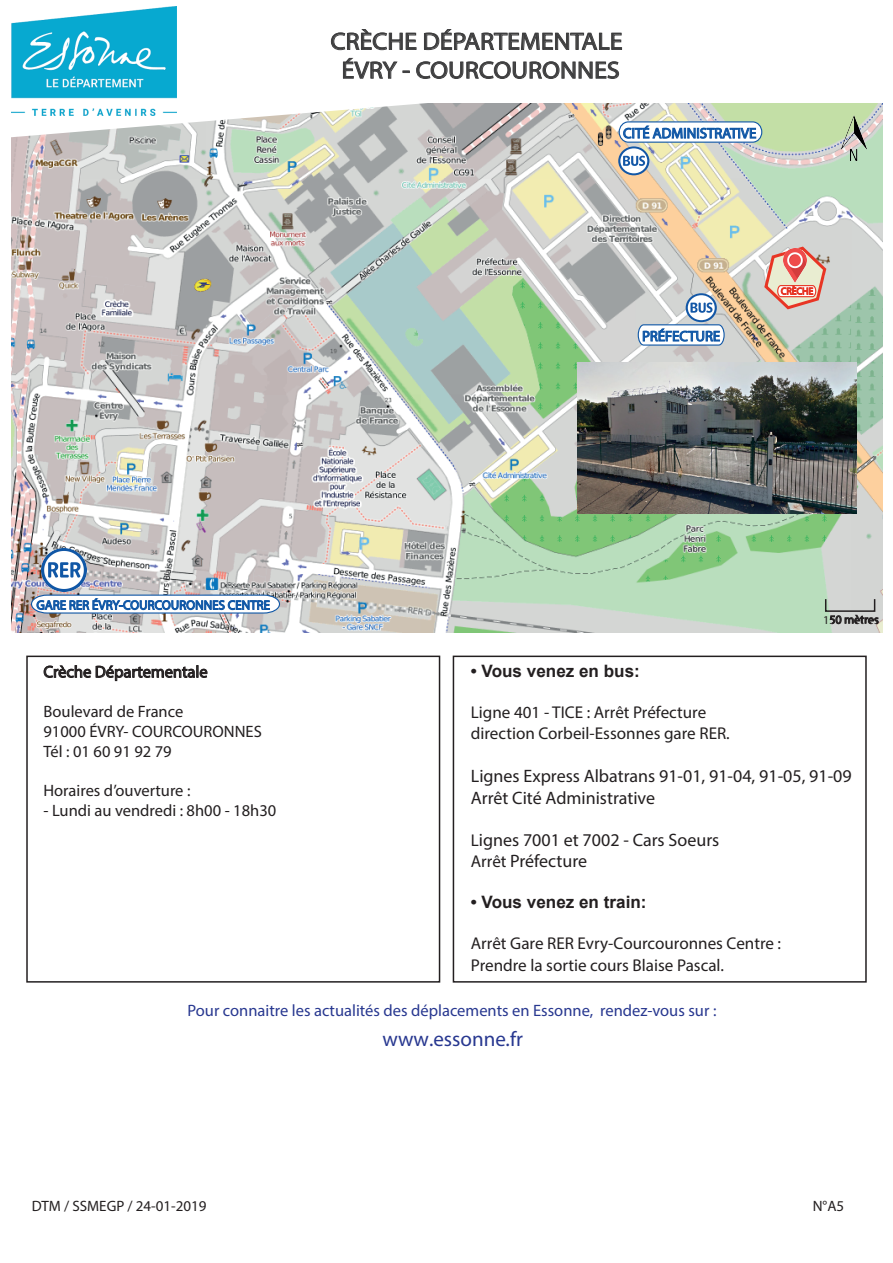
<style>
.page{position:relative;width:893px;height:1263px;background:#fff}
.page>*{position:absolute;margin:0;border:0;box-sizing:border-box;transform-origin:0 0}
.t1{font:700 24px/28.8px "Myriad Web Pro";color:#3e3e3f;text-align:center;scale:1.08 1}
.t2{font:700 21px "Myriad Web Pro";color:#283890}
.t3{font:18px/21.6px "Myriad Pro";color:#231f20}
.t4{font:17.1px/20.5px "Myriad Pro";color:#231f20}
.t5{font:700 17.1px "Arial";color:#231f20}
.t6{font:16.5px/19.8px "Myriad Web Pro";color:#231f20}
.t7{font:16.5px "Myriad Web Pro";color:#283890}
.t8{font:700 16.5px "Myriad Web Pro";color:#231f20}
.t9{font:15px "Myriad Pro";color:#231f20}
.t10{font:14.7px "Myriad Web Pro";color:#1057a6}
.t11{font:12.9px "Myriad Web Pro";color:#1057a6}
.t12{font:12px "Myriad Web Pro";color:#231f20}
.t13{font:9.75px "Myriad Web Pro";color:#c02c25}
.s1{font-weight:400}
.s2{font-size:17.1px}
</style>
<div class="page">
<img style="left:11px;top:138px;width:872px;height:494px">
<svg style="left:11px;top:6px;width:872px;height:132px"></svg>
<img style="left:841px;top:115px;width:25px;height:46px">
<svg style="left:618px;top:146px;width:31px;height:29px"></svg>
<div style="left:620px;top:148px;width:27px;height:25px;background:#fff;border-radius:50%"></div>
<svg style="left:623px;top:156px;width:22px;height:10px"></svg>
<svg style="left:686px;top:293px;width:31px;height:29px"></svg>
<div style="left:688px;top:295px;width:27px;height:25px;background:#fff;border-radius:50%"></div>
<svg style="left:690px;top:302px;width:22px;height:11px"></svg>
<img style="left:11px;top:7px;width:166px;height:108px">
<div style="left:619px;top:122px;width:143px;height:20px;background:#fff;border-radius:10px"></div>
<div style="left:619px;top:121px;width:143px;height:22px;border:1px solid #1057a6;border-radius:10px"></div>
<svg style="left:623px;top:125px;width:133px;height:15px"></svg>
<svg style="left:637px;top:324px;width:88px;height:22px"></svg>
<svg style="left:30px;top:594px;width:251px;height:20px"></svg>
<img style="left:41px;top:549px;width:46px;height:43px">
<svg style="left:763px;top:245px;width:65px;height:66px;background:#e1b2a6"></svg>
<svg style="left:331px;top:29px;width:86px;height:21px"></svg>
<svg style="left:424px;top:29px;width:198px;height:21px"></svg>
<svg style="left:343px;top:57px;width:67px;height:25px"></svg>
<svg style="left:416px;top:61px;width:203px;height:18px"></svg>
<svg style="left:829px;top:614px;width:50px;height:10px"></svg>
<div style="left:825px;top:598px;width:50px;height:14px;border:2px solid #231f20"></div>
<svg style="left:43px;top:665px;width:165px;height:17px"></svg>
<div style="left:26px;top:656px;width:414px;height:327px;border:2px solid #231f20"></div>
<div style="left:453px;top:656px;width:414px;height:327px;border:2px solid #231f20"></div>
<img style="left:577px;top:363px;width:279px;height:150px">
<h1 class="t1" style="left:330px;top:27px;width:272px">CRÈCHE DÉPARTEMENTALE<br>ÉVRY - COURCOURONNES</h1>
<p class="t11" style="left:36px;top:597px;width:235px">GARE RER ÉVRY-COURCOURONNES CENTRE</p>
<p class="t6" style="left:44px;top:662px;width:166px">Crèche Départementale</p>
<p class="t6" style="left:44px;top:701px;width:220px">Boulevard de France<br>91000 ÉVRY- COURCOURONNES</p>
<p class="t8" style="left:44px;top:741px;width:130px">Tél : 01 60 91 92 79</p>
<p class="t8" style="left:44px;top:780px;width:148px">Horaires d’ouverture <span class="s1">:</span></p>
<p class="t6" style="left:44px;top:800px;width:234px">- Lundi au vendredi : 8h00 - 18h30</p>
<p class="t10" style="left:623px;top:124px;width:135px">CITÉ ADMINISTRATIVE</p>
<p class="t10" style="left:642px;top:327px;width:80px">PRÉFECTURE</p>
<p class="t13" style="left:781px;top:285px;width:34px">CRÈCHE</p>
<p class="t12" style="left:823px;top:612px;width:57px">150 mètres</p>
<p class="t5" style="left:471px;top:660px;width:170px">• Vous venez en bus:</p>
<p class="t4" style="left:471px;top:702px;width:260px">Ligne 401 - TICE : Arrêt Préfecture direction Corbeil-Essonnes gare RER.</p>
<p class="t3" style="left:471px;top:765px;width:382px">Lignes Express Albatrans 91-01, 91-04, 91-05, 91-09<br>Arrêt Cité Administrative</p>
<p class="t3" style="left:471px;top:829px;width:250px"><span class="s2">L</span>ignes 7001 et 7002 - Cars Soeurs<br><span class="s2">Arrêt</span> Préfecture</p>
<p class="t5" style="left:471px;top:891px;width:177px">• Vous venez en train:</p>
<p class="t4" style="left:471px;top:932px;width:312px;line-height:21.6px">Arrêt Gare RER Evry-Courcouronnes Centre :<br>Prendre la sortie cours Blaise Pascal.</p>
<p class="t7" style="left:187px;top:1000px;width:531px">Pour connaitre les actualités des déplacements en Essonne, rendez-vous sur :</p>
<p class="t2" style="left:383px;top:1026px;width:142px">www.essonne.fr</p>
<p class="t9" style="left:32px;top:1196px;width:176px">DTM / SSMEGP / 24-01-2019</p>
<p class="t9" style="left:813px;top:1196px;width:33px">N°A5</p>
</div>
